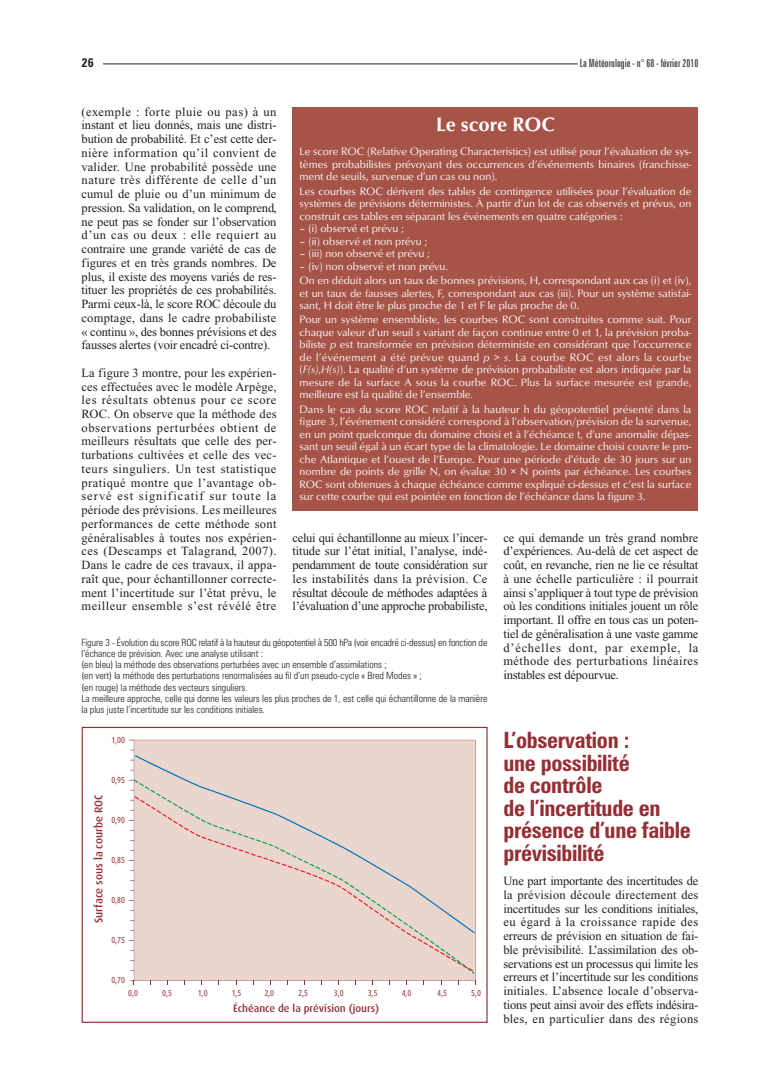
<style>
.page{position:relative;width:780px;height:1088px;background:#fff}
.page>*{position:absolute;margin:0;border:0;box-sizing:border-box;transform-origin:0 0}
.t1{font:700 condensed 22.5px/22.5px "Zurich BT";letter-spacing:-.015em;color:#962e33}
.t2{font:700 20px "Opus";color:#fff}
.t3{font:12.5px/13.8px "Times New Roman";letter-spacing:-.015em;color:#231f20;text-align:justify}
.t4{font:700 condensed 12.5px "Zurich BT";color:#231f20}
.t5{font:extra-condensed 11.25px "Zurich BT";color:#3e3e3f}
.t6{font:500 11.25px "Dax";color:#962e33}
.t7{font:11px/12.5px "Opus";color:#fff;text-align:justify}
.t8{font:500 10.62px "Dax";color:#962e33}
.t9{font:300 condensed 10px/11.2px "Zurich BT";color:#231f20}
.t10{font:8.75px "Dax Condensed";color:#962e33}
.s1{font-style:italic}
</style>
<div class="page">
<hr style="left:103px;top:64px;width:474px;height:1px;background:#231f20">
<div style="left:292px;top:107px;width:406px;height:403px;background:#a65448"></div>
<svg style="left:82px;top:727px;width:405px;height:296px;fill:#ead6cd"></svg>
<p class="t4" style="left:81px;top:58px;width:14px">26</p>
<p class="t5" style="left:579px;top:58px;width:120px">La Météorologie - n° 68 - février 2010</p>
<p class="t3" style="left:81px;top:106px;width:196px">(exemple : forte pluie ou pas) à un instant et lieu donnés, mais une distri&shy;bution de probabilité. Et c’est cette der&shy;nière information qu’il convient de valider. Une probabilité possède une nature très différente de celle d’un cumul de pluie ou d’un minimum de pression. Sa validation, on le comprend, ne peut pas se fonder sur l’observation d’un cas ou deux : elle requiert au contraire une grande variété de cas de figures et en très grands nombres. De plus, il existe des moyens variés de res&shy;tituer les propriétés de ces probabilités.<br>Parmi ceux-là, le score ROC découle du comptage, dans le cadre probabiliste « continu », des bonnes prévisions et des fausses alertes (voir encadré ci-contre).</p>
<p class="t3" style="left:81px;top:367px;width:196px">La figure 3 montre, pour les expérien&shy;ces effectuées avec le modèle Arpège, les résultats obtenus pour ce score ROC. On observe que la méthode des observations perturbées obtient de meilleurs résultats que celle des per&shy;turbations cultivées et celle des vec&shy;teurs singuliers. Un test statistique pratiqué montre que l’avantage ob&shy;servé est significatif sur toute la période des prévisions. Les meilleures performances de cette méthode sont généralisables à toutes nos expérien&shy;ces (Descamps et Talagrand, 2007).<br>Dans le cadre de ces travaux, il appa&shy;raît que, pour échantillonner correcte&shy;ment l’incertitude sur l’état prévu, le meilleur ensemble s’est révélé être</p>
<h2 class="t2" style="left:436px;top:112px;width:120px">Le score ROC</h2>
<p class="t7" style="left:299px;top:145px;width:393px">Le score ROC (Relative Operating Characteristics) est utilisé pour l’évaluation de sys&shy;tèmes probabilistes prévoyant des occurrences d’événements binaires (franchisse&shy;ment de seuils, survenue d’un cas ou non).</p>
<p class="t7" style="left:299px;top:185px;width:393px">Les courbes ROC dérivent des tables de contingence utilisées pour l’évaluation de systèmes de prévisions déterministes. À partir d’un lot de cas observés et prévus, on construit ces tables en séparant les événements en quatre catégories :</p>
<p class="t7" style="left:299px;top:222px;width:106px">– (i) observé et prévu ;</p>
<p class="t7" style="left:299px;top:235px;width:129px">– (ii) observé et non prévu ;</p>
<p class="t7" style="left:299px;top:247px;width:132px">– (iii) non observé et prévu ;</p>
<p class="t7" style="left:299px;top:259px;width:393px;line-height:14.2px">– (iv) non observé et non prévu.<br>On en déduit alors un taux de bonnes prévisions, H, correspondant aux cas (i) et (iv),</p>
<p class="t7" style="left:299px;top:286px;width:393px">et un taux de fausses alertes, F, correspondant aux cas (iii). Pour un système satisfai&shy;sant, H doit être le plus proche de 1 et F le plus proche de 0.</p>
<p class="t7" style="left:299px;top:313px;width:393px">Pour un système ensembliste, les courbes ROC sont construites comme suit. Pour chaque valeur d’un seuil <span class="s1">s</span> variant de façon continue entre 0 et 1, la prévision proba&shy;biliste <span class="s1">p</span> est transformée en prévision déterministe en considérant que l’occurrence de l’événement a été prévue quand <span class="s1">p</span> &gt; <span class="s1">s</span>. La courbe ROC est alors la courbe (<span class="s1">F(s)</span>,<span class="s1">H(s)</span>). La qualité d’un système de prévision probabiliste est alors indiquée par la mesure de la surface A sous la courbe ROC. Plus la surface mesurée est grande, meilleure est la qualité de l’ensemble.</p>
<p class="t7" style="left:299px;top:402px;width:393px">Dans le cas du score ROC relatif à la hauteur h du géopotentiel présenté dans la figure 3, l’événement considéré correspond à l’observation/prévision de la survenue, en un point quelconque du domaine choisi et à l’échéance t, d’une anomalie dépas&shy;sant un seuil égal à un écart type de la climatologie. Le domaine choisi couvre le pro&shy;che Atlantique et l’ouest de l’Europe. Pour une période d’étude de 30 jours sur un nombre de points de grille N, on évalue 30 × N points par échéance. Les courbes ROC sont obtenues à chaque échéance comme expliqué ci-dessus et c’est la surface sur cette courbe qui est pointée en fonction de l’échéance dans la figure 3.</p>
<p class="t3" style="left:292px;top:532px;width:196px">celui qui échantillonne au mieux l’incer&shy;titude sur l’état initial, l’analyse, indé&shy;pendamment de toute considération sur les instabilités dans la prévision. Ce résultat découle de méthodes adaptées à l’évaluation d’une approche probabiliste,</p>
<p class="t3" style="left:503px;top:532px;width:196px">ce qui demande un très grand nombre d’expériences. Au-delà de cet aspect de coût, en revanche, rien ne lie ce résultat à une échelle particulière : il pourrait ainsi s’appliquer à tout type de prévision où les conditions initiales jouent un rôle important. Il offre en tous cas un poten&shy;tiel de généralisation à une vaste gamme d’échelles dont, par exemple, la méthode des perturbations linéaires instables est dépourvue.</p>
<p class="t9" style="left:81px;top:637px;width:407px">Figure 3 - Évolution du score ROC relatif à la hauteur du géopotentiel à 500 hPa (voir encadré ci-dessus) en fonction de l’échance de prévision. Avec une analyse utilisant :<br>(en bleu) la méthode des observations perturbées avec un ensemble d’assimilations ;<br>(en vert) la méthode des perturbations renormalisées au fil d’un pseudo-cycle « Bred Modes » ;<br>(en rouge) la méthode des vecteurs singuliers.<br>La meilleure approche, celle qui donne les valeurs les plus proches de 1, est celle qui échantillonne de la manière la plus juste l’incertitude sur les conditions initiales.</p>
<p class="t6" style="left:92px;top:923px;width:130px;rotate:-90deg">Surface sous la courbe ROC</p>
<p class="t10" style="left:111px;top:735px;width:15px">1,00</p>
<p class="t10" style="left:111px;top:775px;width:15px">0,95</p>
<p class="t10" style="left:111px;top:815px;width:15px">0,90</p>
<p class="t10" style="left:111px;top:855px;width:15px">0,85</p>
<p class="t10" style="left:111px;top:895px;width:15px">0,80</p>
<p class="t10" style="left:111px;top:934px;width:15px">0,75</p>
<p class="t10" style="left:111px;top:975px;width:15px">0,70</p>
<p class="t10" style="left:128px;top:988px;width:11px">0,0</p>
<p class="t10" style="left:162px;top:988px;width:11px">0,5</p>
<p class="t10" style="left:198px;top:988px;width:11px">1,0</p>
<p class="t10" style="left:232px;top:988px;width:11px">1,5</p>
<p class="t10" style="left:264px;top:988px;width:11px">2,0</p>
<p class="t10" style="left:298px;top:988px;width:11px">2,5</p>
<p class="t10" style="left:334px;top:988px;width:11px">3,0</p>
<p class="t10" style="left:368px;top:988px;width:11px">3,5</p>
<p class="t10" style="left:401px;top:988px;width:11px">4,0</p>
<p class="t10" style="left:437px;top:988px;width:11px">4,5</p>
<p class="t10" style="left:471px;top:988px;width:11px">5,0</p>
<p class="t8" style="left:233px;top:1002px;width:148px">Échéance de la prévision (jours)</p>
<h1 class="t1" style="left:503px;top:731px;width:189px">L’observation :<br>une possibilité<br>de contrôle<br>de l’incertitude en présence d’une faible prévisibilité</h1>
<p class="t3" style="left:503px;top:875px;width:196px">Une part importante des incertitudes de la prévision découle directement des incertitudes sur les conditions initiales, eu égard à la croissance rapide des erreurs de prévision en situation de fai&shy;ble prévisibilité. L’assimilation des ob&shy;servations est un processus qui limite les erreurs et l’incertitude sur les conditions initiales. L’absence locale d’observa&shy;tions peut ainsi avoir des effets indésira&shy;bles, en particulier dans des régions</p>
</div>
